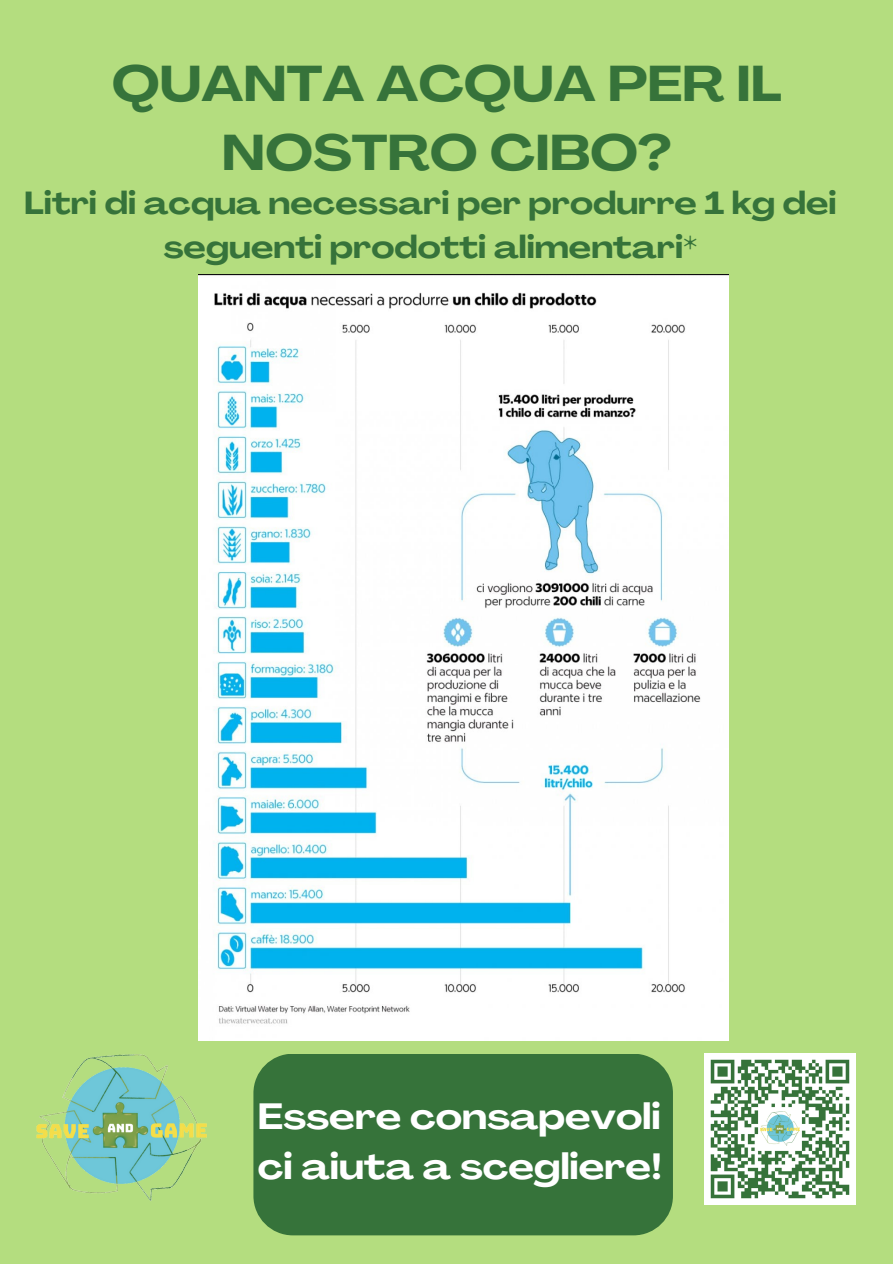
<style>
.page{position:relative;width:893px;height:1264px;background:#fff}
.page>*{position:absolute;margin:0;border:0;box-sizing:border-box;transform-origin:0 0}
.t1{font:700 expanded 49.5px/68.7px "Agrandir";color:#36733a;text-align:center}
.t2{font:700 expanded 36px/49.5px "Agrandir";color:#fff}
.t3{font:700 expanded 31.5px/43.8px "Agrandir";color:#36733a;text-align:center}
</style>
<div class="page">
<div style="left:0;top:0;width:892px;height:1263px;background:#b4dd7f"></div>
<div style="left:253px;top:1053px;width:420px;height:182px;background:#36733a;border-radius:39px"></div>
<img style="left:36px;top:1054px;width:171px;height:147px">
<img style="left:704px;top:1053px;width:151px;height:151px">
<img style="left:198px;top:275px;width:530px;height:765px">
<p class="t1" style="left:112px;top:54px;width:671px">QUANTA ACQUA PER IL<br>NOSTRO CIBO?</p>
<p class="t3" style="left:24px;top:185px;width:813px">Litri di acqua necessari per produrre 1 kg dei seguenti prodotti alimentari*</p>
<p class="t2" style="left:258px;top:1095px;width:405px">Essere consapevoli ci aiuta a scegliere!</p>
</div>
